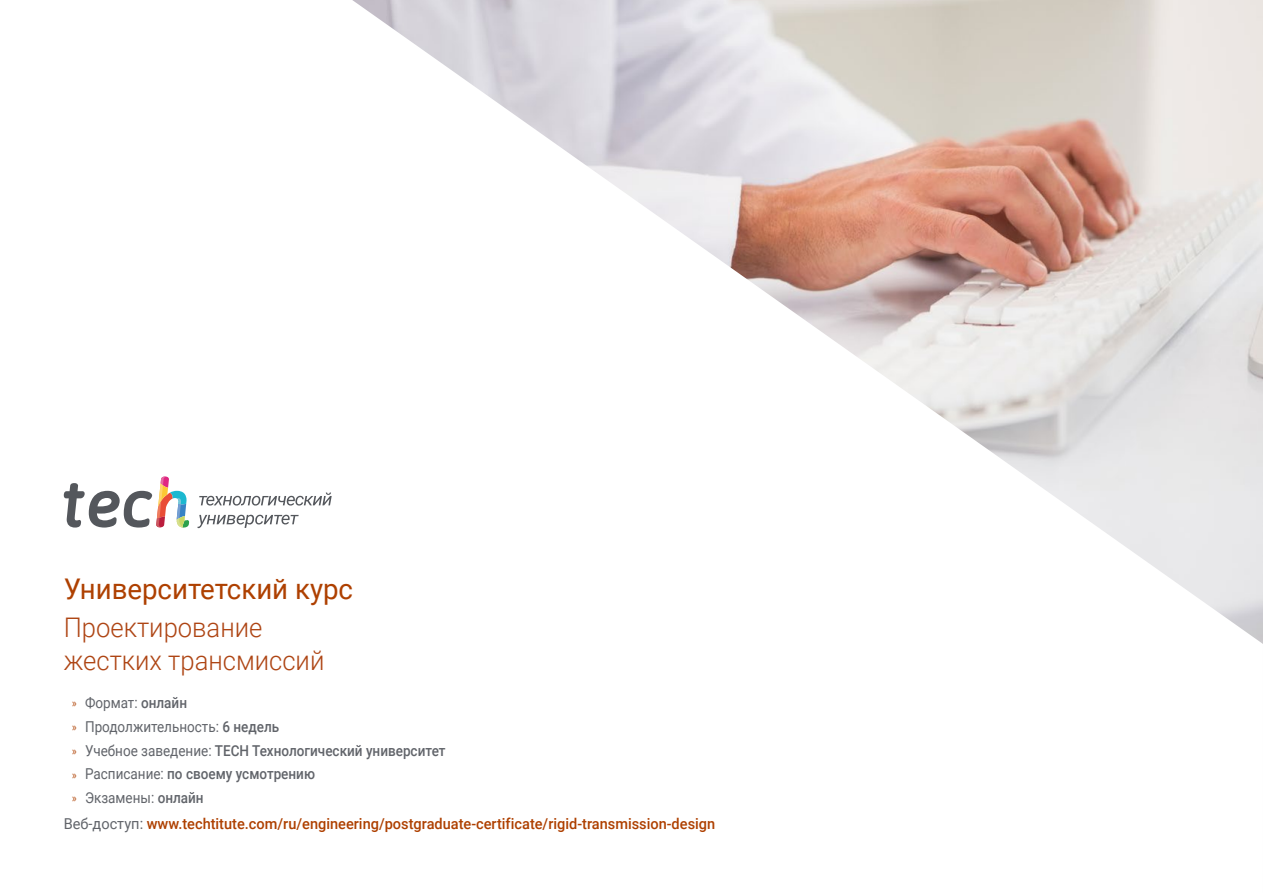
<style>
.page{position:relative;width:1263px;height:893px;background:#fff}
.page>*{position:absolute;margin:0;border:0;box-sizing:border-box;transform-origin:0 0}
.t1{font:28.5px "Roboto";color:#ae4000}
.t2{font:300 27px/33px "Roboto";color:#ae4514;scale:.95 1}
.t3{font:500 15px/23.7px "Roboto";color:#61646a;scale:.9 1}
.t4{font:500 15px "Roboto";color:#ae4000}
.s1{font-family:"Myriad Pro";font-weight:400;font-size:12px;color:#ae4000}
.s2{font-weight:400}
.s3{font-weight:400;color:#61646a}
</style>
<div class="page">
<img style="left:352px;top:0;width:911px;height:644px">
<svg style="left:199px;top:492px;width:133px;height:14px"></svg>
<svg style="left:197px;top:515px;width:102px;height:13px"></svg>
<svg style="left:64px;top:477px;width:125px;height:51px"></svg>
<h1 class="t1" style="left:64px;top:569px;width:291px">Университетский курс</h1>
<h2 class="t2" style="left:64px;top:610px;width:276px">Проектирование жестких трансмиссий</h2>
<p class="t3" style="left:72px;top:690px;width:416px"><span class="s1">»</span> <span class="s2">Формат:</span> oнлайн<br><span class="s1">»</span> <span class="s2">Продолжительность:</span> 6 недель<br><span class="s1">»</span> <span class="s2">Учебное заведение:</span> TECH Технологический университет <span class="s1">»</span> <span class="s2">Расписание:</span> по своему усмотрению<br><span class="s1">»</span> <span class="s2">Экзамены:</span> oнлайн</p>
<p class="t4" style="left:64px;top:813px;width:653px"><span class="s3">Веб-доступ:</span> www.techtitute.com/ru/engineering/postgraduate-certificate/rigid-transmission-design</p>
</div>
